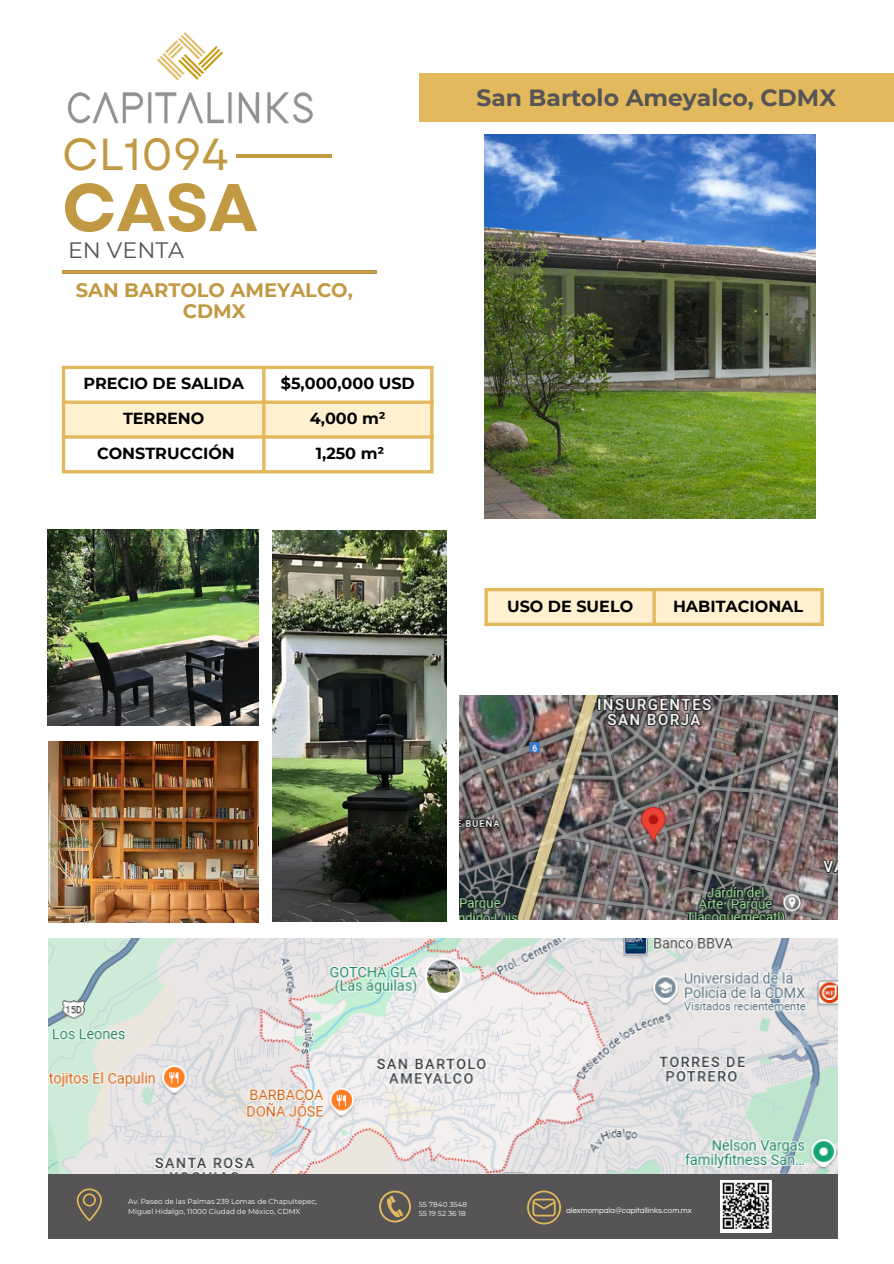
<style>
.page{position:relative;width:894px;height:1264px;background:#fff}
.page>*{position:absolute;margin:0;border:0;box-sizing:border-box;transform-origin:0 0}
.t1{font:700 67.2px "Garet";color:#c29943}
.t2{font:44.85px "Garet";color:#c29943}
.t3{font:700 23.4px "Montserrat";color:#565454}
.t4{font:22.2px "Montserrat";color:#565454}
.t5{font:700 19.5px/21.3px "Montserrat";color:#c29943;text-align:center}
.t6{font:700 16.05px "Montserrat";color:#000}
.t7{font:7.95px "Questrial";color:#fff}
.t8{font:7.2px/9.8px "Montserrat";color:#fff}
</style>
<div class="page">
<img style="left:48px;top:938px;width:789px;height:236px">
<div style="left:48px;top:1174px;width:789px;height:64px;background:#565454"></div>
<img style="left:720px;top:1180px;width:50px;height:52px">
<svg style="left:65px;top:404px;width:365px;height:66px"></svg>
<hr style="left:62px;top:369px;width:3px;height:101px;background:#e3b95e">
<hr style="left:262px;top:369px;width:3px;height:101px;background:#e3b95e">
<hr style="left:430px;top:369px;width:3px;height:101px;background:#e3b95e">
<hr style="left:62px;top:366px;width:371px;height:3px;background:#e3b95e">
<svg style="left:65px;top:400px;width:365px;height:4px"></svg>
<hr style="left:62px;top:435px;width:371px;height:3px;background:#e3b95e">
<hr style="left:62px;top:470px;width:371px;height:3px;background:#e3b95e">
<div style="left:419px;top:73px;width:474px;height:49px;background:#e3b95e"></div>
<div style="left:487px;top:591px;width:333px;height:31px;background:#fff0cf"></div>
<hr style="left:484px;top:591px;width:3px;height:31px;background:#e3b95e">
<hr style="left:652px;top:591px;width:3px;height:31px;background:#e3b95e">
<hr style="left:820px;top:591px;width:3px;height:31px;background:#e3b95e">
<hr style="left:484px;top:588px;width:339px;height:3px;background:#e3b95e">
<svg style="left:484px;top:622px;width:339px;height:4px"></svg>
<svg style="left:77px;top:1188px;width:24px;height:33px"></svg>
<svg style="left:379px;top:1190px;width:31px;height:32px"></svg>
<svg style="left:527px;top:1190px;width:33px;height:34px"></svg>
<hr style="left:236px;top:154px;width:96px;height:3px;background:#c29943">
<img style="left:67px;top:32px;width:246px;height:92px">
<hr style="left:62px;top:270px;width:314px;height:3px;background:#c29943">
<img style="left:484px;top:135px;width:331px;height:383px">
<img style="left:48px;top:741px;width:211px;height:181px">
<img style="left:272px;top:531px;width:175px;height:390px">
<img style="left:47px;top:529px;width:212px;height:196px">
<img style="left:459px;top:695px;width:377px;height:224px">
<p class="t2" style="left:62px;top:122px;width:168px">CL1094</p>
<p class="t1" style="left:62px;top:159px;width:197px">CASA</p>
<p class="t4" style="left:68px;top:237px;width:117px">EN VENTA</p>
<p class="t5" style="left:76px;top:279px;width:278px">SAN BARTOLO AMEYALCO,<br>CDMX</p>
<h1 class="t6" style="left:83px;top:374px;width:162px">PRECIO DE SALIDA</h1>
<h3 class="t6" style="left:281px;top:374px;width:135px">$5,000,000 USD</h3>
<h4 class="t6" style="left:123px;top:408px;width:83px">TERRENO</h4>
<p class="t6" style="left:310px;top:408px;width:77px">4,000 m²</p>
<h5 class="t6" style="left:97px;top:443px;width:139px">CONSTRUCCIÓN</h5>
<p class="t6" style="left:316px;top:443px;width:70px">1,250 m²</p>
<p class="t3" style="left:476px;top:83px;width:361px">San Bartolo Ameyalco, CDMX</p>
<p class="t6" style="left:507px;top:596px;width:128px">USO DE SUELO</p>
<p class="t6" style="left:672px;top:596px;width:132px">HABITACIONAL</p>
<p class="t8" style="left:128px;top:1196px;width:190px">Av. Paseo de las Palmas 239 Lomas de Chapultepec,<br>Miguel Hidalgo, 11000 Ciudad de México, CDMX</p>
<p class="t8" style="left:419px;top:1199px;width:50px">55 7840 3548</p>
<p class="t8" style="left:419px;top:1208px;width:48px">55 19 52 36 18</p>
<p class="t7" style="left:566px;top:1206px;width:127px">alexmompala@capitallinks.com.mx</p>
</div>
